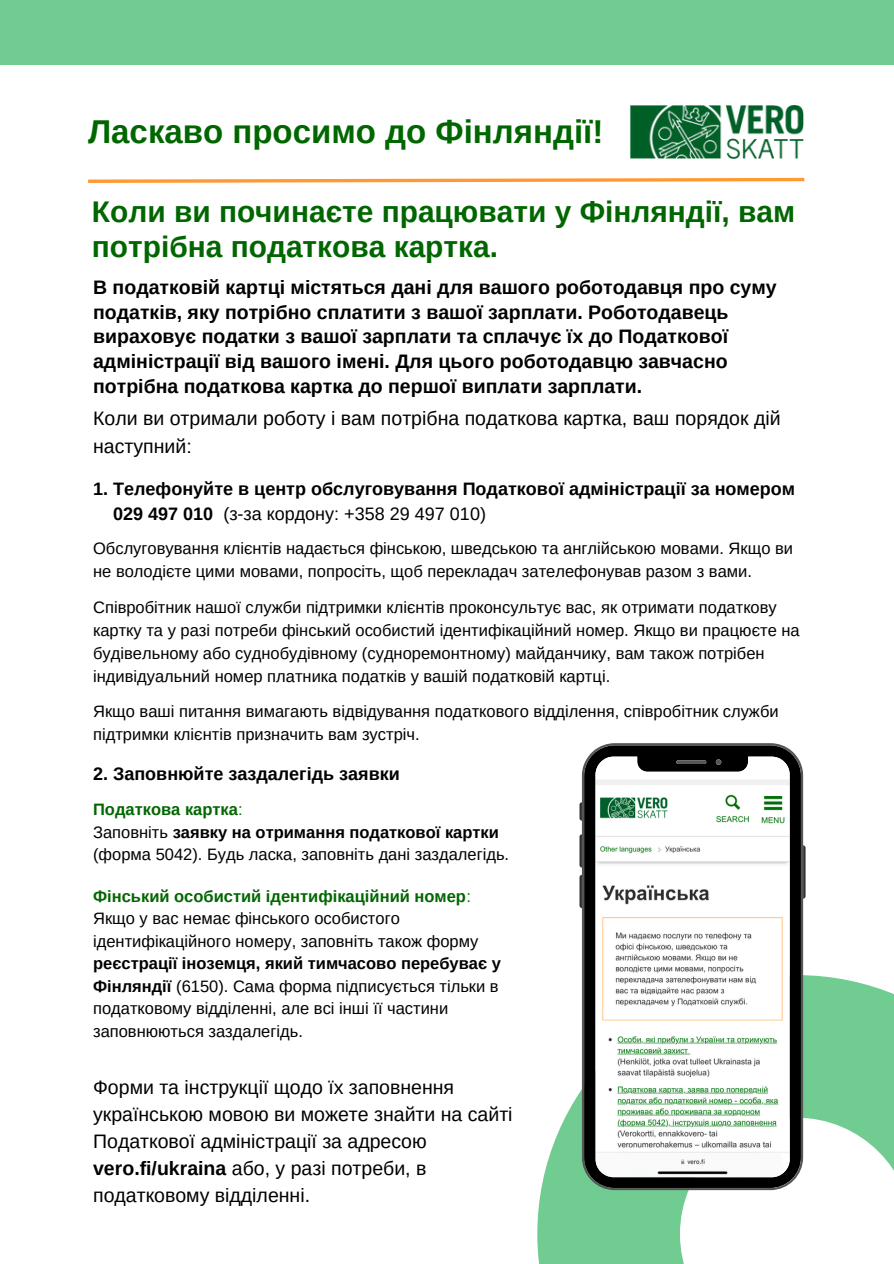
<style>
.page{position:relative;width:894px;height:1264px;background:#fff}
.page>*{position:absolute;margin:0;border:0;box-sizing:border-box;transform-origin:0 0}
.t1{font:700 33px "Arimo";color:#060}
.t2{font:700 29.85px/34.8px "Arimo";color:#060}
.t3{font:700 19.5px/24.8px "Arimo";color:#000}
.t4{font:19.5px/27px "Arimo";color:#000}
.t5{font:700 18px/25.2px "Arimo";color:#000}
.t6{font:16.5px/22.5px "Arimo";color:#000}
.t7{font:700 16.5px "Arimo";color:#060}
.s1{font-weight:400}
.s2{font-weight:700}
</style>
<div class="page">
<svg style="left:88px;top:177px;width:717px;height:6px"></svg>
<svg style="left:537px;top:975px;width:356px;height:288px"></svg>
<svg style="left:579px;top:802px;width:2px;height:18px"></svg>
<svg style="left:579px;top:834px;width:2px;height:33px"></svg>
<svg style="left:579px;top:875px;width:2px;height:33px"></svg>
<svg style="left:802px;top:845px;width:3px;height:53px"></svg>
<svg style="left:581px;top:743px;width:221px;height:447px"></svg>
<img style="left:630px;top:105px;width:174px;height:54px">
<div style="left:0;top:0;width:893px;height:65px;background:#71cc91"></div>
<p class="t1" style="left:88px;top:113px;width:516px">Ласкаво просимо до Фінляндії!</p>
<p class="t2" style="left:92px;top:194px;width:704px">Коли ви починаєте працювати у Фінляндії, вам потрібна податкова картка.</p>
<p class="t3" style="left:93px;top:274px;width:684px">В податковій картці містяться дані для вашого роботодавця про суму податків, яку потрібно сплатити з вашої зарплати. Роботодавець вираховує податки з вашої зарплати та сплачує їх до Податкової адміністрації від вашого імені. Для цього роботодавцю завчасно потрібна податкова картка до першої виплати зарплати.</p>
<h1 class="t4" style="left:93px;top:405px;width:689px">Коли ви отримали роботу і вам потрібна податкова картка, ваш порядок дій наступний:</h1>
<h2 class="t5" style="left:113px;top:476px;width:683px;text-indent:-20px">1. Телефонуйте в центр обслуговування Податкової адміністрації за номером<br>029 497 010 <span class="s1">(з-за кордону: +358 29 497 010)</span></h2>
<h3 class="t6" style="left:93px;top:537px;width:701px;line-height:23px">Обслуговування клієнтів надається фінською, шведською та англійською мовами. Якщо ви не володієте цими мовами, попросіть, щоб перекладач зателефонував разом з вами.</h3>
<h3 class="t6" style="left:93px;top:595px;width:708px;line-height:23px">Співробітник нашої служби підтримки клієнтів проконсультує вас, як отримати податкову картку та у разі потреби фінський особистий ідентифікаційний номер. Якщо ви працюєте на будівельному або суднобудівному (судноремонтному) майданчику, вам також потрібен індивідуальний номер платника податків у вашій податковій картці.</h3>
<p class="t6" style="left:93px;top:700px;width:686px;line-height:23px">Якщо ваші питання вимагають відвідування податкового відділення, співробітник служби підтримки клієнтів призначить вам зустріч.</p>
<h2 class="t5" style="left:93px;top:761px;width:308px">2. Заповнюйте заздалегідь заявки</h2>
<p class="t7" style="left:93px;top:800px;width:151px">Податкова картка<span class="s1">:</span></p>
<p class="t6" style="left:93px;top:821px;width:417px">Заповніть <span class="s2">заявку на отримання податкової картки </span>(форма 5042). Будь ласка, заповніть дані заздалегідь.</p>
<p class="t7" style="left:93px;top:886px;width:379px">Фінський особистий ідентифікаційний номер<span class="s1">:</span></p>
<p class="t6" style="left:93px;top:907px;width:409px">Якщо у вас немає фінського особистого ідентифікаційного номеру, заповніть також форму <span class="s2">реєстрації іноземця, який тимчасово перебуває у Фінляндії</span> (6150). Сама форма підписується тільки в податковому відділенні, але всі інші її частини заповнюються заздалегідь.</p>
<h3 class="t4" style="left:93px;top:1073px;width:421px">Форми та інструкції щодо їх заповнення українською мовою ви можете знайти на сайті Податкової адміністрації за адресою <span class="s2">vero.fi/ukraina</span> або, у разі потреби, в податковому відділенні.</h3>
</div>
